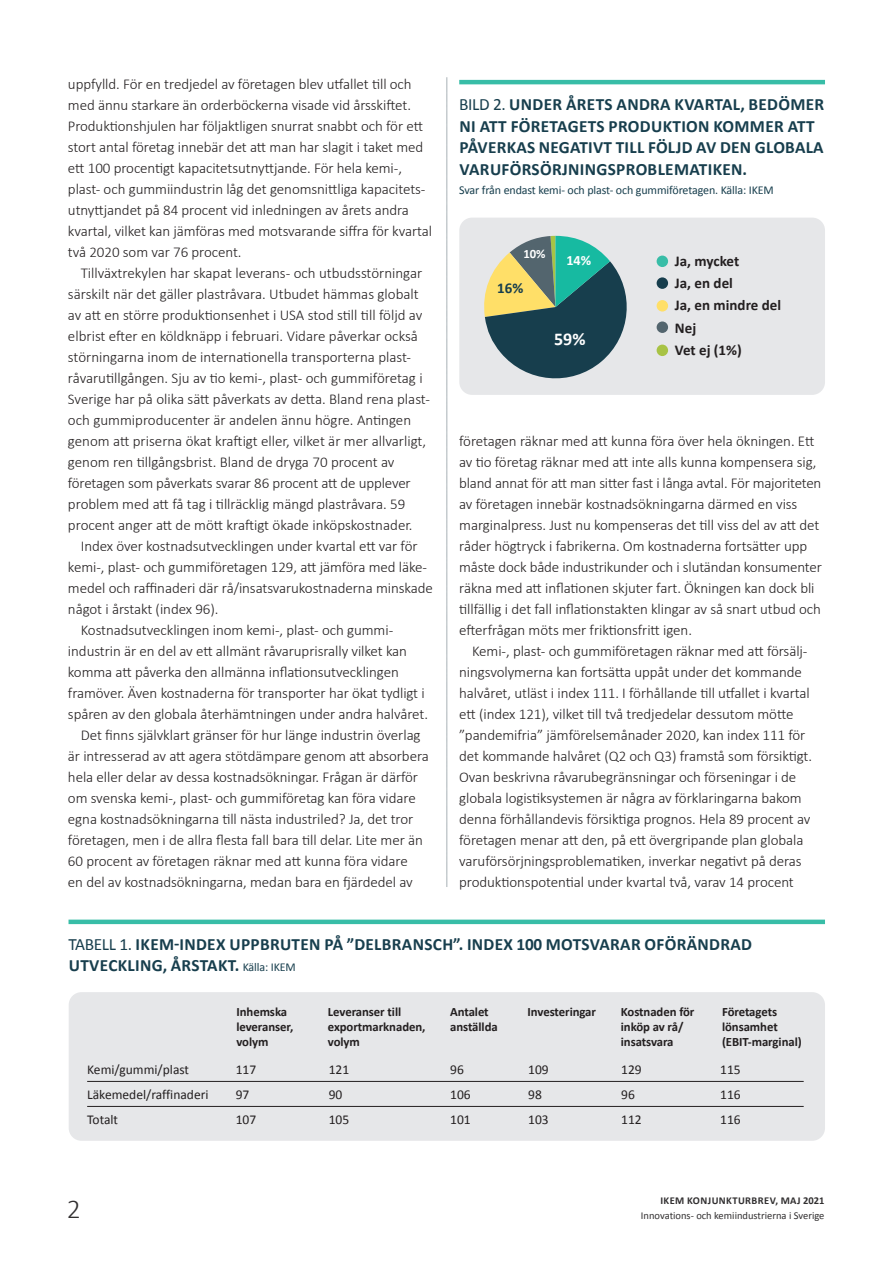
<style>
.page{position:relative;width:893px;height:1263px;background:#fff}
.page>*{position:absolute;margin:0;border:0;box-sizing:border-box;transform-origin:0 0}
.t1{font:300 27.75px "Calibri";color:#312f30}
.t2{font:700 18px "Calibri";color:#fff}
.Rubrik_bild_och_tabe{font:700 17.25px/21.8px "Calibri";letter-spacing:.02em;color:#173e4d}
.t3{font:300 15px/21px "Calibri";letter-spacing:-.005em;color:#231f20}
.Brödtext{font:700 15px "Calibri";color:#231f20}
.t4{font:700 15px "Calibri";color:#173e4d}
.t5{font:700 14.25px "Calibri";color:#fff}
.Brödtext-2{font:13.5px "Calibri";color:#231f20}
.Källa{font:700 12.75px/15px "Calibri";letter-spacing:-.005em;color:#231f20}
.t6{font:700 12.75px "Calibri";color:#fff}
.Rubrik_bild_och_tabe-2{font:12px "Calibri";letter-spacing:-.01em;color:#173e4d}
.t7{font:10.5px "Calibri";color:#312f30}
.t8{font:700 10.5px "Calibri";letter-spacing:.04em;color:#312f30}
.s1{font-weight:400}
.s2{font-weight:400;font-size:12px}
</style>
<div class="page">
<hr style="left:446px;top:74px;width:3px;height:813px;background:#fff;opacity:.12">
<div style="left:69px;top:919px;width:756px;height:5px;background:#38bda7"></div>
<hr style="left:459px;top:80px;width:366px;height:4px;background:#38bda7">
<div style="left:459px;top:218px;width:366px;height:177px;background:#e6e7e9;border-radius:13px"></div>
<div style="left:657px;top:256px;width:11px;height:11px;background:#38bda7;border-radius:50%"></div>
<div style="left:657px;top:277px;width:11px;height:12px;background:#173e4d;border-radius:50%"></div>
<div style="left:657px;top:300px;width:11px;height:12px;background:#ffdf68;border-radius:50%"></div>
<div style="left:657px;top:321px;width:11px;height:12px;background:#53656e;border-radius:50%"></div>
<div style="left:657px;top:345px;width:11px;height:11px;background:#a8c345;border-radius:50%"></div>
<svg style="left:484px;top:236px;width:143px;height:142px"></svg>
<div style="left:69px;top:992px;width:756px;height:149px;background:#e6e7e9;border-radius:13px"></div>
<hr style="left:87px;top:1081px;width:717px;height:1px;background:#231f20">
<hr style="left:87px;top:1106px;width:717px;height:1px;background:#231f20">
<p class="t3" style="left:68px;top:73px;width:366px">uppfylld. För en tredjedel av företagen blev utfallet till och med ännu starkare än orderböckerna visade vid årsskiftet.<br>Produktionshjulen har följaktligen snurrat snabbt och för ett stort antal företag innebär det att man har slagit i taket med ett 100 procentigt kapacitetsutnyttjande. För hela kemi-, plast- och gummiindustrin låg det genomsnittliga kapacitets&shy;utnyttjandet på 84 procent vid inledningen av årets andra kvartal, vilket kan jämföras med motsvarande siffra för kvartal två 2020 som var 76 procent.</p>
<p class="t3" style="left:68px;top:262px;width:363px;text-indent:13px">Tillväxtrekylen har skapat leverans- och utbudsstörningar särskilt när det gäller plastråvara. Utbudet hämmas globalt av att en större produktionsenhet i USA stod still till följd av elbrist efter en köldknäpp i februari. Vidare påverkar också störningarna inom de internationella transporterna plast&shy;råvarutillgången. Sju av tio kemi-, plast- och gummiföretag i Sverige har på olika sätt påverkats av detta. Bland rena plast&shy;och gummiproducenter är andelen ännu högre. Antingen genom att priserna ökat kraftigt eller, vilket är mer allvarligt, genom ren tillgångsbrist. Bland de dryga 70 procent av företagen som påverkats svarar 86 procent att de upplever problem med att få tag i tillräcklig mängd plastråvara. 59 procent anger att de mött kraftigt ökade inköpskostnader.</p>
<p class="t3" style="left:68px;top:535px;width:366px;text-indent:13px">Index över kostnadsutvecklingen under kvartal ett var för kemi-, plast- och gummiföretagen 129, att jämföra med läke&shy;medel och raffinaderi där rå/insatsvarukostnaderna minskade något i årstakt (index 96).</p>
<p class="t3" style="left:68px;top:619px;width:362px;text-indent:13px">Kostnadsutvecklingen inom kemi-, plast- och gummi&shy;industrin är en del av ett allmänt råvaruprisrally vilket kan komma att påverka den allmänna inflationsutvecklingen framöver. Även kostnaderna för transporter har ökat tydligt i spåren av den globala återhämtningen under andra halvåret.</p>
<p class="t3" style="left:68px;top:724px;width:362px;text-indent:13px">Det finns självklart gränser för hur länge industrin överlag är intresserad av att agera stötdämpare genom att absorbera hela eller delar av dessa kostnadsökningar. Frågan är därför om svenska kemi-, plast- och gummiföretag kan föra vidare egna kostnadsökningarna till nästa industriled? Ja, det tror företagen, men i de allra flesta fall bara till delar. Lite mer än 60 procent av företagen räknar med att kunna föra vidare<br>en del av kostnadsökningarna, medan bara en fjärdedel av</p>
<p class="Rubrik_bild_och_tabe" style="left:459px;top:92px;width:366px"><span class="s1">BILD 2.</span> UNDER ÅRETS ANDRA KVARTAL, BEDÖMER NI ATT FÖRETAGETS PRODUKTION KOMMER ATT PÅVERKAS NEGATIVT TILL FÖLJD AV DEN GLOBALA VARUFÖRSÖRJNINGSPROBLEMATIKEN.</p>
<p class="Rubrik_bild_och_tabe-2" style="left:459px;top:182px;width:316px">Svar från endast kemi- och plast- och gummiföretagen. Källa: IKEM</p>
<p class="t6" style="left:523px;top:246px;width:24px">10%</p>
<p class="t4" style="left:497px;top:279px;width:28px">16%</p>
<p class="t5" style="left:566px;top:252px;width:26px">14%</p>
<p class="t2" style="left:554px;top:328px;width:33px">59%</p>
<p class="Brödtext" style="left:675px;top:251px;width:66px">Ja, mycket</p>
<p class="Brödtext" style="left:675px;top:274px;width:60px">Ja, en del</p>
<p class="Brödtext" style="left:675px;top:296px;width:108px">Ja, en mindre del</p>
<p class="Brödtext" style="left:675px;top:318px;width:23px">Nej</p>
<p class="Brödtext" style="left:675px;top:340px;width:68px">Vet ej (1%)</p>
<p class="t3" style="left:459px;top:430px;width:364px">företagen räknar med att kunna föra över hela ökningen. Ett av tio företag räknar med att inte alls kunna kompensera sig, bland annat för att man sitter fast i långa avtal. För majoriteten av företagen innebär kostnadsökningarna därmed en viss marginalpress. Just nu kompenseras det till viss del av att det råder högtryck i fabrikerna. Om kostnaderna fortsätter upp måste dock både industrikunder och i slutändan konsumenter räkna med att inflationen skjuter fart. Ökningen kan dock bli tillfällig i det fall inflationstakten klingar av så snart utbud och efterfrågan möts mer friktionsfritt igen.</p>
<p class="t3" style="left:459px;top:640px;width:354px;text-indent:13px">Kemi-, plast- och gummiföretagen räknar med att försälj&shy;ningsvolymerna kan fortsätta uppåt under det kommande halvåret, utläst i index 111. I förhållande till utfallet i kvartal ett (index 121), vilket till två tredjedelar dessutom mötte ”pandemifria” jämförelsemånader 2020, kan index 111 för det kommande halvåret (Q2 och Q3) framstå som försiktigt.<br>Ovan beskrivna råvarubegränsningar och förseningar i de globala logistiksystemen är några av förklaringarna bakom denna förhållandevis försiktiga prognos. Hela 89 procent av företagen menar att den, på ett övergripande plan globala varuförsörjningsproblematiken, inverkar negativt på deras produktionspotential under kvartal två, varav 14 procent</p>
<p class="Rubrik_bild_och_tabe" style="left:69px;top:932px;width:685px"><span class="s1">TABELL 1.</span> IKEM-INDEX UPPBRUTEN PÅ ”DELBRANSCH”. INDEX 100 MOTSVARAR OFÖRÄNDRAD<br>UTVECKLING, ÅRSTAKT. <span class="s2">Källa: IKEM</span></p>
<p class="Källa" style="left:621px;top:1004px;width:75px">Kostnaden för inköp av rå/ insatsvara</p>
<p class="Källa" style="left:236px;top:1004px;width:58px">Inhemska leveranser, volym</p>
<p class="Källa" style="left:328px;top:1004px;width:75px">Leveranser till</p>
<p class="Källa" style="left:528px;top:1004px;width:70px">Investeringar</p>
<p class="Källa" style="left:450px;top:1004px;width:49px">Antalet anställda</p>
<p class="Källa" style="left:722px;top:1004px;width:81px">Företagets lönsamhet (EBIT-marginal)</p>
<p class="Källa" style="left:328px;top:1019px;width:99px">exportmarknaden, volym</p>
<p class="Brödtext-2" style="left:87px;top:1061px;width:103px">Kemi/gummi/plast</p>
<p class="Brödtext-2" style="left:236px;top:1061px;width:22px">117</p>
<p class="Brödtext-2" style="left:329px;top:1061px;width:22px">121</p>
<p class="Brödtext-2" style="left:450px;top:1061px;width:15px">96</p>
<p class="Brödtext-2" style="left:528px;top:1061px;width:22px">109</p>
<p class="Brödtext-2" style="left:621px;top:1061px;width:22px">129</p>
<p class="Brödtext-2" style="left:720px;top:1061px;width:22px">115</p>
<p class="Brödtext-2" style="left:87px;top:1086px;width:123px">Läkemedel/raffinaderi</p>
<p class="Brödtext-2" style="left:236px;top:1086px;width:15px">97</p>
<p class="Brödtext-2" style="left:329px;top:1086px;width:15px">90</p>
<p class="Brödtext-2" style="left:450px;top:1086px;width:22px">106</p>
<p class="Brödtext-2" style="left:528px;top:1086px;width:15px">98</p>
<p class="Brödtext-2" style="left:621px;top:1086px;width:15px">96</p>
<p class="Brödtext-2" style="left:720px;top:1086px;width:22px">116</p>
<p class="Brödtext-2" style="left:87px;top:1111px;width:32px">Totalt</p>
<p class="Brödtext-2" style="left:236px;top:1111px;width:22px">107</p>
<p class="Brödtext-2" style="left:329px;top:1111px;width:22px">105</p>
<p class="Brödtext-2" style="left:450px;top:1111px;width:22px">101</p>
<p class="Brödtext-2" style="left:528px;top:1111px;width:22px">103</p>
<p class="Brödtext-2" style="left:621px;top:1111px;width:22px">112</p>
<p class="Brödtext-2" style="left:720px;top:1111px;width:22px">116</p>
<h1 class="t1" style="left:67px;top:1191px;width:16px">2</h1>
<p class="t8" style="left:660px;top:1194px;width:166px">IKEM KONJUNKTURBREV, MAJ 2021</p>
<p class="t7" style="left:641px;top:1209px;width:185px">Innovations- och kemiindustrierna i Sverige</p>
</div>
